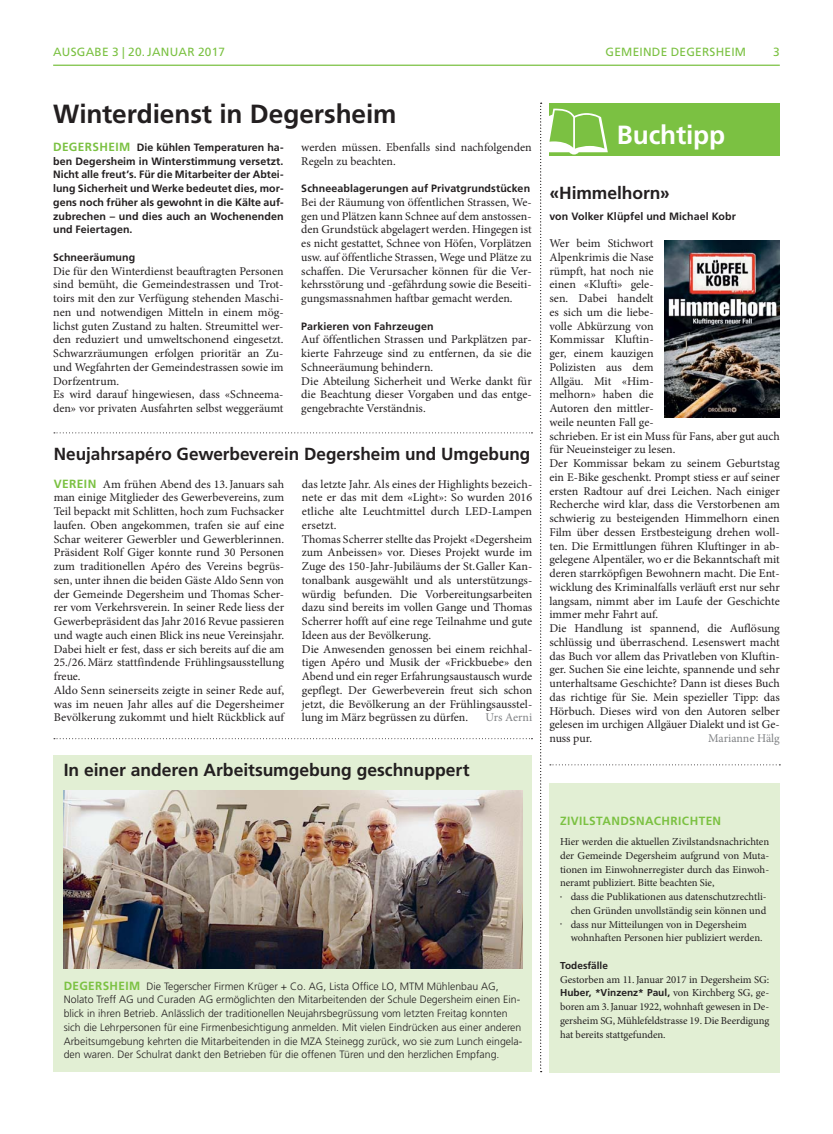
<style>
.page{position:relative;width:833px;height:1134px;background:#fff}
.page>*{position:absolute;margin:0;border:0;box-sizing:border-box;transform-origin:0 0}
.t1{font:700 26.25px "Frutiger LT Std";letter-spacing:-.005em;color:#231f20}
.t2{font:700 26.25px "Frutiger LT Std";letter-spacing:-.005em;color:#fff}
.t3{font:700 17.5px "Frutiger LT Std";letter-spacing:-.005em;color:#231f20}
.t4{font:11.88px/13.8px "Minion Pro";color:#231f20}
.t5{font:11.88px "Frutiger LT Std";letter-spacing:.02em;color:#7bc142}
.t6{font:700 11.88px "Frutiger LT Std";letter-spacing:.035em;color:#7bc142}
.t7{font:11.88px "Minion Pro";color:#808285}
.t8{font:300 10.62px/13.8px "Frutiger LT Std";color:#231f20}
.t9{font:10.62px/13.8px "Minion Pro";letter-spacing:-.005em;color:#231f20;text-align:justify}
.t10{font:700 10.62px/13.8px "Frutiger LT Std";letter-spacing:.01em;color:#231f20;text-align:justify}
.t11{font:700 10px "Frutiger LT Std";color:#231f20}
.s1{font-size:11.88px;color:#7bc142}
.s2{font-family:"Frutiger LT Std";font-weight:700;color:#7bc142}
.s3{font-weight:700;font-size:11.88px;color:#7bc142}
.s4{font-family:"Minion Pro";font-weight:400;font-size:10.62px}
</style>
<div class="page">
<div style="left:53px;top:756px;width:478px;height:316px;background:#e2efd4"></div>
<hr style="left:53px;top:65px;width:727px;height:1px;background:#7bc142">
<svg style="left:54px;top:432px;width:478px;height:1px"></svg>
<svg style="left:54px;top:738px;width:478px;height:1px"></svg>
<svg style="left:540px;top:103px;width:240px;height:969px"></svg>
<img style="left:664px;top:240px;width:116px;height:178px">
<img style="left:64px;top:790px;width:458px;height:179px">
<p class="t5" style="left:53px;top:46px;width:173px">AUSGABE 3 | 20. JANUAR 2017</p>
<p class="t5" style="left:605px;top:46px;width:142px">GEMEINDE DEGERSHEIM</p>
<p class="t5" style="left:773px;top:46px;width:8px">3</p>
<h1 class="t1" style="left:53px;top:101px;width:345px">Winterdienst in Degersheim</h1>
<p class="t10" style="left:53px;top:141px;width:232px"><span class="s1">DEGERSHEIM</span> Die kühlen Temperaturen ha&shy;ben Degersheim in Winterstimmung versetzt.<br>Nicht alle freut’s. Für die Mitarbeiter der Abtei&shy;lung Sicherheit und Werke bedeutet dies, mor&shy;gens noch früher als gewohnt in die Kälte auf&shy;zubrechen – und dies auch an Wochenenden und Feiertagen.</p>
<p class="t10" style="left:53px;top:251px;width:84px">Schneeräumung</p>
<p class="t4" style="left:53px;top:265px;width:232px">Die für den Winterdienst beauftragten Personen sind bemüht, die Gemeindestrassen und Trot&shy;toirs mit den zur Verfügung stehenden Maschi&shy;nen und notwendigen Mitteln in einem mög&shy;lichst guten Zustand zu halten. Streumittel wer&shy;den reduziert und umweltschonend eingesetzt.<br>Schwarzräumungen erfolgen prioritär an Zu&shy;und Wegfahrten der Gemeindestrassen sowie im Dorfzentrum.<br>Es wird darauf hingewiesen, dass «Schneema&shy;den» vor privaten Ausfahrten selbst weggeräumt</p>
<p class="t4" style="left:301px;top:141px;width:232px">werden müssen. Ebenfalls sind nachfolgenden<br>Regeln zu beachten.</p>
<p class="t10" style="left:301px;top:182px;width:230px">Schneeablagerungen auf Privatgrundstücken</p>
<p class="t4" style="left:301px;top:196px;width:232px;text-align:justify">Bei der Räumung von öffentlichen Strassen, We&shy;gen und Plätzen kann Schnee auf dem anstossen&shy;den Grundstück abgelagert werden. Hingegen ist es nicht gestattet, Schnee von Höfen, Vorplätzen usw. auf öffentliche Strassen, Wege und Plätze zu schaffen. Die Verursacher können für die Ver&shy;kehrsstörung und -gefährdung sowie die Beseiti&shy;gungsmassnahmen haftbar gemacht werden.</p>
<p class="t10" style="left:301px;top:319px;width:134px">Parkieren von Fahrzeugen</p>
<p class="t4" style="left:301px;top:334px;width:232px">Auf öffentlichen Strassen und Parkplätzen par&shy;kierte Fahrzeuge sind zu entfernen, da sie die Schneeräumung behindern.<br>Die Abteilung Sicherheit und Werke dankt für die Beachtung dieser Vorgaben und das entge&shy;gengebrachte Verständnis.</p>
<h2 class="t3" style="left:54px;top:446px;width:478px">Neujahrsapéro Gewerbeverein Degersheim und Umgebung</h2>
<p class="t4" style="left:54px;top:478px;width:232px"><span class="s2">VEREIN</span> Am frühen Abend des 13. Januars sah man einige Mitglieder des Gewerbevereins, zum Teil bepackt mit Schlitten, hoch zum Fuchsacker laufen. Oben angekommen, trafen sie auf eine Schar weiterer Gewerbler und Gewerblerinnen.<br>Präsident Rolf Giger konnte rund 30 Personen zum traditionellen Apéro des Vereins begrüs&shy;sen, unter ihnen die beiden Gäste Aldo Senn von der Gemeinde Degersheim und Thomas Scher&shy;rer vom Verkehrsverein. In seiner Rede liess der Gewerbepräsident das Jahr 2016 Revue passieren und wagte auch einen Blick ins neue Vereinsjahr.<br>Dabei hielt er fest, dass er sich bereits auf die am 25./26. März stattfindende Frühlingsausstellung freue.<br>Aldo Senn seinerseits zeigte in seiner Rede auf, was im neuen Jahr alles auf die Degersheimer Bevölkerung zukommt und hielt Rückblick auf</p>
<p class="t4" style="left:302px;top:478px;width:232px">das letzte Jahr. Als eines der Highlights bezeich&shy;nete er das mit dem «Light»: So wurden 2016 etliche alte Leuchtmittel durch LED-Lampen ersetzt.<br>Thomas Scherrer stellte das Projekt «Degersheim zum Anbeissen» vor. Dieses Projekt wurde im Zuge des 150-Jahr-Jubiläums der St. Galler Kan&shy;tonalbank ausgewählt und als unterstützungs&shy;würdig befunden. Die Vorbereitungsarbeiten dazu sind bereits im vollen Gange und Thomas Scherrer hofft auf eine rege Teilnahme und gute Ideen aus der Bevölkerung.<br>Die Anwesenden genossen bei einem reichhal&shy;tigen Apéro und Musik der «Frickbuebe» den Abend und ein reger Erfahrungsaustausch wurde gepflegt. Der Gewerbeverein freut sich schon jetzt, die Bevölkerung an der Frühlingsausstel&shy;lung im März begrüssen zu dürfen.</p>
<p class="t7" style="left:485px;top:713px;width:48px">Urs Aerni</p>
<h2 class="t3" style="left:64px;top:762px;width:407px">In einer anderen Arbeitsumgebung geschnuppert</h2>
<p class="t8" style="left:64px;top:980px;width:460px"><span class="s3">DEGERSHEIM</span> Die Tegerscher Firmen Krüger + Co. AG, Lista Office LO, MTM Mühlenbau AG, Nolato Treff AG und Curaden AG ermöglichten den Mitarbeitenden der Schule Degersheim einen Ein&shy;blick in ihren Betrieb. Anlässlich der traditionellen Neujahrsbegrüssung vom letzten Freitag konnten sich die Lehrpersonen für eine Firmenbesichtigung anmelden. Mit vielen Eindrücken aus einer anderen Arbeitsumgebung kehrten die Mitarbeitenden in die MZA Steinegg zurück, wo sie zum Lunch eingela&shy;den waren. Der Schulrat dankt den Betrieben für die offenen Türen und den herzlichen Empfang.</p>
<h1 class="t2" style="left:617px;top:122px;width:110px">Buchtipp</h1>
<h2 class="t3" style="left:549px;top:184px;width:122px">«Himmelhorn»</h2>
<p class="t10" style="left:549px;top:209px;width:188px">von Volker Klüpfel und Michael Kobr</p>
<p class="t4" style="left:549px;top:237px;width:232px">Wer beim Stichwort<br>Alpenkrimis die Nase<br>rümpft, hat noch nie<br>einen «Klufti» gele-<br>sen. Dabei handelt<br>es sich um die liebe-<br>volle Abkürzung von<br>Kommissar Kluftin-<br>ger, einem kauzigen<br>Polizisten aus dem<br>Allgäu. Mit «Him-<br>melhorn» haben die<br>Autoren den mittler-<br>weile neunten Fall ge-<br>schrieben. Er ist ein Muss für Fans, aber gut auch für Neueinsteiger zu lesen.<br>Der Kommissar bekam zu seinem Geburtstag ein E-Bike geschenkt. Prompt stiess er auf seiner ersten Radtour auf drei Leichen. Nach einiger Recherche wird klar, dass die Verstorbenen am schwierig zu besteigenden Himmelhorn einen Film über dessen Erstbesteigung drehen woll&shy;ten. Die Ermittlungen führen Kluftinger in ab&shy;gelegene Alpentäler, wo er die Bekanntschaft mit deren starrköpfigen Bewohnern macht. Die Ent&shy;wicklung des Kriminalfalls verläuft erst nur sehr langsam, nimmt aber im Laufe der Geschichte immer mehr Fahrt auf.<br>Die Handlung ist spannend, die Auflösung schlüssig und überraschend. Lesenswert macht das Buch vor allem das Privatleben von Kluftin&shy;ger. Suchen Sie eine leichte, spannende und sehr unterhaltsame Geschichte? Dann ist dieses Buch das richtige für Sie. Mein spezieller Tipp: das Hörbuch. Dieses wird von den Autoren selber gelesen im urchigen Allgäuer Dialekt und ist Ge&shy;nuss pur.</p>
<p class="t7" style="left:708px;top:734px;width:73px">Marianne Hälg</p>
<p class="t6" style="left:560px;top:815px;width:163px">ZIVILSTANDSNACHRICHTEN</p>
<p class="t9" style="left:560px;top:836px;width:211px">Hier werden die aktuellen Zivilstandsnachrichten der Gemeinde Degersheim aufgrund von Muta&shy;tionen im Einwohnerregister durch das Einwoh&shy;neramt publiziert. Bitte beachten Sie,</p>
<p class="t9" style="left:560px;top:891px;width:208px;text-align:right"><sup>•</sup> dass die Publikationen aus datenschutzrechtli&shy;chen Gründen unvollständig sein können und</p>
<p class="t9" style="left:570px;top:918px;width:193px;text-indent:-11px"><sup>•</sup> dass nur Mitteilungen von in Degersheim wohnhaften Personen hier publiziert werden.</p>
<p class="t11" style="left:560px;top:961px;width:49px">Todesfälle</p>
<p class="t9" style="left:560px;top:973px;width:211px">Gestorben am 11. Januar 2017 in Degersheim SG:</p>
<p class="t11" style="left:560px;top:988px;width:211px">Huber, *Vinzenz* Paul, <span class="s4">von Kirchberg SG, ge-</span></p>
<p class="t9" style="left:560px;top:1001px;width:211px">boren am 3. Januar 1922, wohnhaft gewesen in De&shy;gersheim SG, Mühlefeldstrasse 19. Die Beerdigung hat bereits stattgefunden.</p>
</div>
